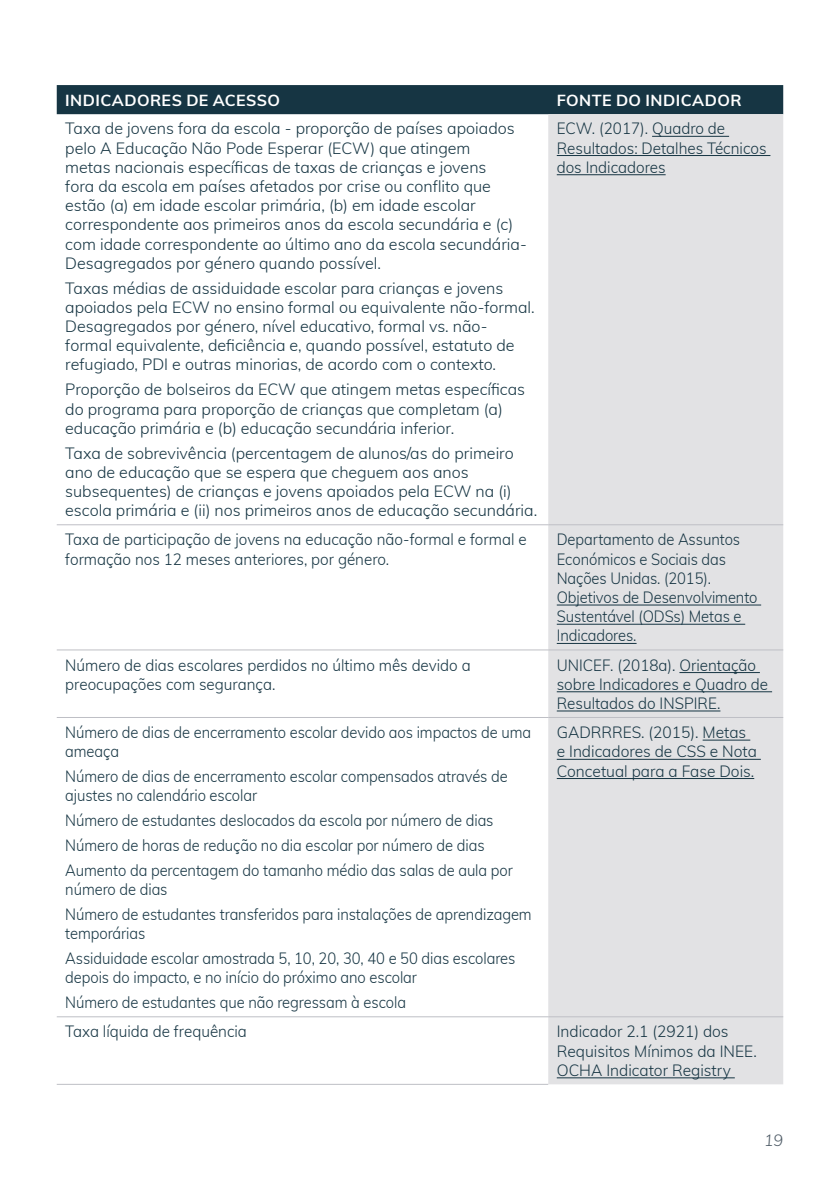
<style>
.page{position:relative;width:840px;height:1191px;background:#fff}
.page>*{position:absolute;margin:0;border:0;box-sizing:border-box;transform-origin:0 0}
.TABLE_Bullet_Style{font:300 16px/19.2px "Muli";color:#163543}
.TABLE_Bullet_Style-2{font:300 16px/19.2px "Muli";color:#163543;scale:.92 1}
.TABLE_Bullet_Style-3{font:300 16px/19.2px "Muli";color:#163543;scale:.95 1}
.TABLE_Paragraph_Styl{font:300 16px/19.2px "Muli";color:#163543}
.TABLE_Paragraph_Styl-2{font:300 16px/19.2px "Muli";color:#163543;scale:.95 1}
.TABLE_Paragraph_Styl-3{font:300 16px/19.2px "Muli";color:#163543;scale:.92 1}
.TABLE_Header_Style{font:700 16px "Muli";letter-spacing:.025em;color:#fff}
.t1{font:italic 300 16px "Muli";color:#4f5c67}
</style>
<div class="page">
<div style="left:57px;top:85px;width:725px;height:29px;background:#163543"></div>
<div style="left:548px;top:114px;width:234px;height:970px;background:#e2e2e4"></div>
<hr style="left:57px;top:524px;width:491px;height:1px;background:#bebfc5">
<hr style="left:548px;top:524px;width:234px;height:1px;background:#bebfc5">
<hr style="left:57px;top:649px;width:491px;height:1px;background:#bebfc5">
<hr style="left:548px;top:649px;width:234px;height:1px;background:#bebfc5">
<hr style="left:57px;top:717px;width:491px;height:1px;background:#bebfc5">
<hr style="left:548px;top:717px;width:234px;height:1px;background:#bebfc5">
<hr style="left:57px;top:1016px;width:491px;height:1px;background:#bebfc5">
<hr style="left:57px;top:1083px;width:491px;height:1px;background:#bebfc5">
<hr style="left:548px;top:1016px;width:234px;height:1px;background:#bebfc5">
<hr style="left:651px;top:136px;width:77px;height:1px;background:#163543">
<hr style="left:556px;top:155px;width:214px;height:1px;background:#163543">
<hr style="left:556px;top:174px;width:109px;height:1px;background:#163543">
<hr style="left:556px;top:604px;width:204px;height:1px;background:#163543">
<hr style="left:556px;top:624px;width:188px;height:1px;background:#163543">
<hr style="left:556px;top:643px;width:80px;height:1px;background:#163543">
<hr style="left:679px;top:672px;width:80px;height:1px;background:#163543">
<hr style="left:556px;top:691px;width:215px;height:1px;background:#163543">
<hr style="left:556px;top:710px;width:164px;height:1px;background:#163543">
<hr style="left:702px;top:739px;width:47px;height:1px;background:#163543">
<hr style="left:556px;top:759px;width:204px;height:1px;background:#163543">
<hr style="left:556px;top:778px;width:197px;height:1px;background:#163543">
<hr style="left:556px;top:1077px;width:178px;height:1px;background:#163543">
<p class="TABLE_Header_Style" style="left:65px;top:88px;width:216px">INDICADORES DE ACESSO</p>
<p class="TABLE_Header_Style" style="left:556px;top:88px;width:186px">FONTE DO INDICADOR</p>
<p class="TABLE_Bullet_Style" style="left:65px;top:118px;width:463px">Taxa de jovens fora da escola - proporção de países apoiados pelo A Educação Não Pode Esperar (ECW) que atingem<br>metas nacionais específicas de taxas de crianças e jovens<br>fora da escola em países afetados por crise ou conflito que estão (a) em idade escolar primária, (b) em idade escolar correspondente aos primeiros anos da escola secundária e (c) com idade correspondente ao último ano da escola secundária-Desagregados por género quando possível.</p>
<p class="TABLE_Bullet_Style" style="left:65px;top:277px;width:470px">Taxas médias de assiduidade escolar para crianças e jovens apoiados pela ECW no ensino formal ou equivalente não-formal.<br>Desagregados por género, nível educativo, formal vs. não&shy;formal equivalente, deficiência e, quando possível, estatuto de refugiado, PDI e outras minorias, de acordo com o contexto.</p>
<p class="TABLE_Bullet_Style" style="left:65px;top:379px;width:461px">Proporção de bolseiros da ECW que atingem metas específicas do programa para proporção de crianças que completam (a) educação primária e (b) educação secundária inferior.</p>
<p class="TABLE_Bullet_Style" style="left:65px;top:442px;width:473px">Taxa de sobrevivência (percentagem de alunos/as do primeiro ano de educação que se espera que cheguem aos anos subsequentes) de crianças e jovens apoiados pela ECW na (i) escola primária e (ii) nos primeiros anos de educação secundária.</p>
<p class="TABLE_Paragraph_Styl-2" style="left:556px;top:118px;width:222px">ECW. (2017). Quadro de<br>Resultados: Detalhes Técnicos dos Indicadores</p>
<p class="TABLE_Bullet_Style-3" style="left:65px;top:529px;width:487px">Taxa de participação de jovens na educação não-formal e formal e formação nos 12 meses anteriores, por género.</p>
<p class="TABLE_Paragraph_Styl-3" style="left:556px;top:529px;width:219px">Departamento de Assuntos<br>Económicos e Sociais das<br>Nações Unidas. (2015).<br>Objetivos de Desenvolvimento<br>Sustentável (ODSs) Metas e<br>Indicadores.</p>
<p class="TABLE_Bullet_Style-3" style="left:65px;top:654px;width:428px">Número de dias escolares perdidos no último mês devido a preocupações com segurança.</p>
<p class="TABLE_Paragraph_Styl-2" style="left:556px;top:654px;width:224px">UNICEF. (2018a). Orientação sobre Indicadores e Quadro de<br>Resultados do INSPIRE.</p>
<p class="TABLE_Bullet_Style-2" style="left:65px;top:722px;width:507px">Número de dias de encerramento escolar devido aos impactos de uma ameaça</p>
<p class="TABLE_Bullet_Style-2" style="left:65px;top:766px;width:482px">Número de dias de encerramento escolar compensados através de ajustes no calendário escolar</p>
<p class="TABLE_Bullet_Style-2" style="left:65px;top:810px;width:467px">Número de estudantes deslocados da escola por número de dias</p>
<p class="TABLE_Bullet_Style-2" style="left:65px;top:835px;width:457px">Número de horas de redução no dia escolar por número de dias</p>
<p class="TABLE_Bullet_Style-2" style="left:65px;top:860px;width:488px">Aumento da percentagem do tamanho médio das salas de aula por número de dias</p>
<p class="TABLE_Bullet_Style-2" style="left:65px;top:904px;width:508px">Número de estudantes transferidos para instalações de aprendizagem temporárias</p>
<p class="TABLE_Bullet_Style-2" style="left:65px;top:948px;width:490px">Assiduidade escolar amostrada 5, 10, 20, 30, 40 e 50 dias escolares depois do impacto, e no início do próximo ano escolar</p>
<p class="TABLE_Bullet_Style-2" style="left:65px;top:992px;width:372px">Número de estudantes que não regressam à escola</p>
<p class="TABLE_Paragraph_Styl" style="left:556px;top:722px;width:201px">GADRRRES. (2015). Metas e Indicadores de CSS e Nota<br>Concetual para a Fase Dois.</p>
<p class="TABLE_Bullet_Style-3" style="left:65px;top:1021px;width:193px">Taxa líquida de frequência</p>
<p class="TABLE_Paragraph_Styl" style="left:556px;top:1021px;width:201px">Indicador 2.1 (2921) dos<br>Requisitos Mínimos da INEE.<br>OCHA Indicator Registry</p>
<p class="t1" style="left:763px;top:1129px;width:21px">19</p>
</div>
